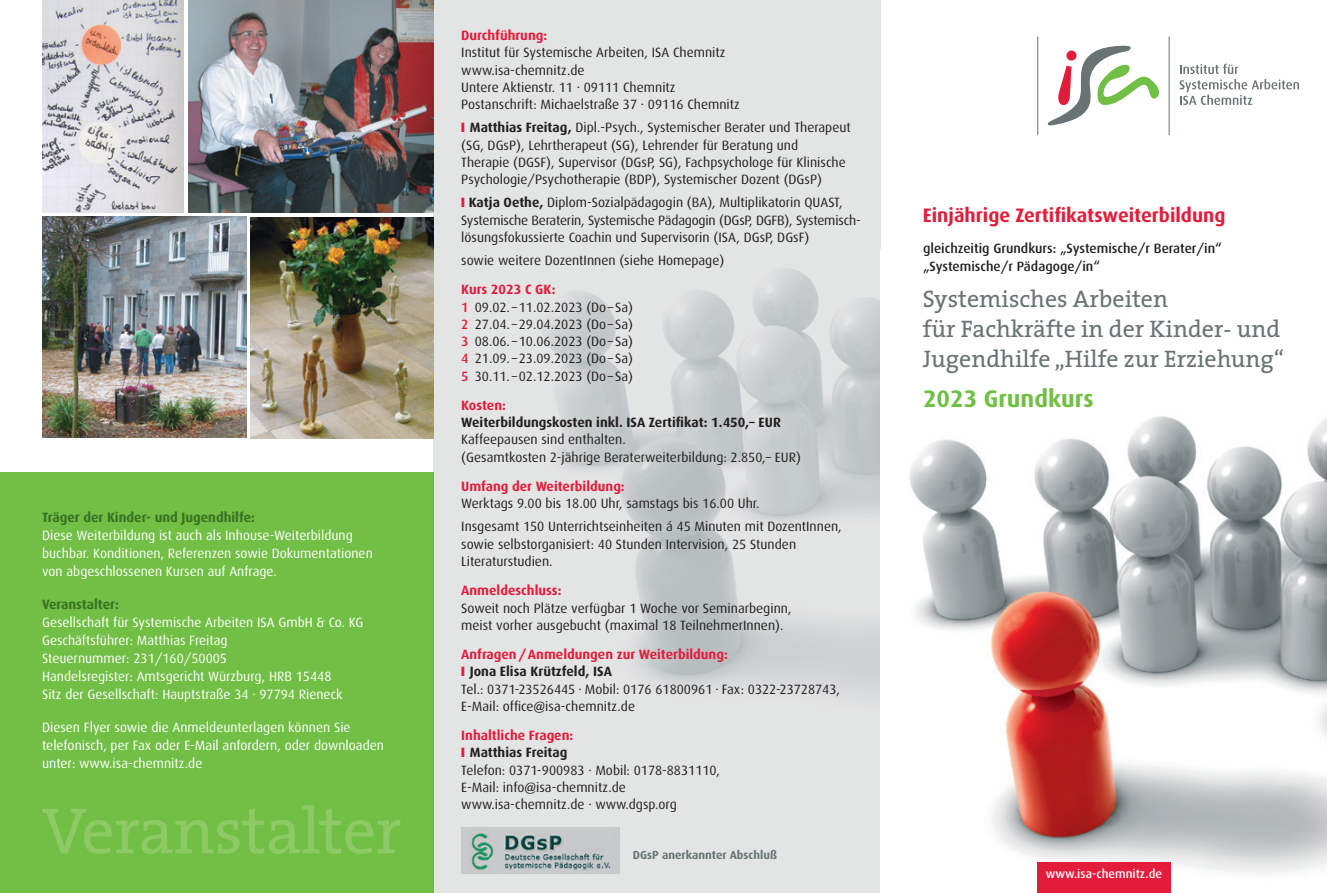
<style>
.page{position:relative;width:1327px;height:893px;background:#fff}
.page>*{position:absolute;margin:0;border:0;box-sizing:border-box;transform-origin:0 0}
.t1{font:66px "The Serif";letter-spacing:-.01em;color:#8dc964}
.t2{font:24px/30px "The Serif";color:#697374}
.t3{font:700 24px "Dax";color:#71bf44}
.t4{font:700 19.5px "Dax";color:#e41c3b}
.t5{font:13.5px/17.2px "Dax";color:#231f20}
.t6{font:13.5px/18px "Dax";color:#fff}
.t7{font:500 13.5px/18px "Dax";color:#231f20}
.t8{font:700 13.5px "Dax";color:#e41c3b}
.t9{font:700 13.5px "Dax";color:#231f20}
.t10{font:700 13.5px "Dax";color:#397123}
.t11{font:500 12.3px "Dax";color:#fff}
.t12{font:700 11.7px "Dax";color:#697374}
.s1{color:#e41c3b}
.s2{font-weight:700}
.s3{font-weight:700;color:#e41c3b}
.s4{font-weight:500;color:#e41c3b}
</style>
<div class="page">
<img style="left:909px;top:416px;width:418px;height:477px">
<div style="left:0;top:472px;width:434px;height:421px;background:#71bf44"></div>
<svg style="left:1047px;top:45px;width:113px;height:81px"></svg>
<div style="left:1066px;top:51px;width:10px;height:10px;background:#e41c3b;border-radius:50%"></div>
<hr style="left:1168px;top:37px;width:1px;height:98px;background:#697374">
<hr style="left:1037px;top:37px;width:1px;height:98px;background:#697374">
<div style="left:1037px;top:862px;width:133px;height:31px;background:#e41c3b"></div>
<img style="left:188px;top:0;width:246px;height:213px">
<img style="left:251px;top:217px;width:183px;height:221px">
<img style="left:461px;top:828px;width:158px;height:45px">
<img style="left:42px;top:217px;width:204px;height:221px">
<img style="left:42px;top:0;width:142px;height:213px">
<svg style="left:1179px;top:63px;width:120px;height:42px"></svg>
<p class="t10" style="left:42px;top:510px;width:214px">Träger der Kinder- und Jugendhilfe:</p>
<p class="t6" style="left:42px;top:527px;width:332px">Diese Weiterbildung ist auch als Inhouse-Weiterbildung buchbar. Konditionen, Referenzen sowie Dokumentationen von abgeschlossenen Kursen auf Anfrage.</p>
<p class="t10" style="left:42px;top:597px;width:78px">Veranstalter:</p>
<p class="t6" style="left:42px;top:614px;width:323px">Gesellschaft für Systemische Arbeiten ISA GmbH &amp; Co. KG Geschäftsführer: Matthias Freitag<br>Steuernummer: 231/160/50005<br>Handelsregister: Amtsgericht Würzburg, HRB 15448<br>Sitz der Gesellschaft: Hauptstraße 34 · 97794 Rieneck</p>
<p class="t6" style="left:42px;top:719px;width:343px">Diesen Flyer sowie die Anmeldeunterlagen können Sie telefonisch, per Fax oder E-Mail anfordern, oder downloaden unter: www.isa-chemnitz.de</p>
<h1 class="t1" style="left:42px;top:776px;width:361px">Veranstalter</h1>
<p class="t8" style="left:461px;top:28px;width:87px">Durchführung:</p>
<p class="t5" style="left:461px;top:44px;width:280px">Institut für Systemische Arbeiten, ISA Chemnitz www.isa-chemnitz.de<br>Untere Aktienstr. 11 · 09111 Chemnitz Postanschrift: Michaelstraße 37 · 09116 Chemnitz</p>
<p class="t5" style="left:461px;top:119px;width:391px"><span class="s1">❙</span> <span class="s2">Matthias Freitag,</span> Dipl.-Psych., Systemischer Berater und Therapeut (SG, DGsP), Lehrtherapeut (SG), Lehrender für Beratung und<br>Therapie (DGSF), Supervisor (DGsP, SG), Fachpsychologe für Klinische Psychologie/Psychotherapie (BDP), Systemischer Dozent (DGsP)</p>
<p class="t5" style="left:461px;top:194px;width:401px"><span class="s1">❙</span> <span class="s2">Katja Oethe,</span> Diplom-Sozialpädagogin (BA), Multiplikatorin QUAST,<br>Systemische Beraterin, Systemische Pädagogin (DGsP, DGFB), Systemisch&shy;lösungsfokussierte Coachin und Supervisorin (ISA, DGsP, DGsF)</p>
<p class="t5" style="left:461px;top:252px;width:265px">sowie weitere DozentInnen (siehe Homepage)</p>
<p class="t5" style="left:461px;top:281px;width:173px"><span class="s3">Kurs 2023 C GK:<br></span><span class="s4">1</span> 09.02. –11.02.2023 (Do– Sa)<br><span class="s4">2</span> 27.04. –29.04.2023 (Do– Sa)<br><span class="s4">3</span> 08.06. –10.06.2023 (Do– Sa)<br><span class="s4">4</span> 21.09. –23.09.2023 (Do– Sa)<br><span class="s4">5</span> 30.11. –02.12.2023 (Do– Sa)</p>
<p class="t8" style="left:461px;top:398px;width:46px">Kosten:</p>
<p class="t9" style="left:461px;top:415px;width:321px">Weiterbildungskosten inkl. ISA Zertifikat: 1.450,– EUR</p>
<p class="t5" style="left:461px;top:431px;width:341px">Kaffeepausen sind enthalten.<br>(Gesamtkosten 2-jährige Beraterweiterbildung: 2.850,– EUR)</p>
<p class="t8" style="left:461px;top:479px;width:165px">Umfang der Weiterbildung:</p>
<p class="t5" style="left:461px;top:492px;width:382px;line-height:23.2px">Werktags 9.00 bis 18.00 Uhr, samstags bis 16.00 Uhr.<br>Insgesamt 150 Unterrichtseinheiten á 45 Minuten mit DozentInnen,</p>
<p class="t5" style="left:461px;top:536px;width:336px">sowie selbstorganisiert: 40 Stunden Intervision, 25 Stunden<br>Literaturstudien.</p>
<p class="t8" style="left:461px;top:583px;width:102px">Anmeldeschluss:</p>
<p class="t5" style="left:461px;top:599px;width:332px">Soweit noch Plätze verfügbar 1 Woche vor Seminarbeginn, meist vorher ausgebucht (maximal 18 TeilnehmerInnen).</p>
<p class="t5" style="left:461px;top:646px;width:380px"><span class="s3">Anfragen/Anmeldungen zur Weiterbildung:<br></span><span class="s1">❙</span> <span class="s2">Jona Elisa Krützfeld, ISA<br></span>Tel.: 0371-23526445 · Mobil: 0176 61800961 · Fax: 0322-23728743, E-Mail: office<span class="s2">@</span>isa-chemnitz.de</p>
<p class="t5" style="left:461px;top:727px;width:260px"><span class="s3">Inhaltliche Fragen:<br></span><span class="s1">❙</span> <span class="s2">Matthias Freitag<br></span>Telefon: 0371-900983 · Mobil: 0178-8831110,<br>E-Mail: info<span class="s2">@</span>isa-chemnitz.de www.isa-chemnitz.de · www.dgsp.org</p>
<p class="t12" style="left:633px;top:848px;width:146px">DGsP anerkannter Abschluß</p>
<h3 class="t4" style="left:923px;top:204px;width:304px">Einjährige Zertifikatsweiterbildung</h3>
<p class="t7" style="left:923px;top:239px;width:300px">gleichzeitig Grundkurs: „Systemische/r Berater/in“ „Systemische/r Pädagoge/in“</p>
<h2 class="t2" style="left:923px;top:283px;width:363px">Systemisches Arbeiten<br>für Fachkräfte in der Kinder- und<br>Jugendhilfe „Hilfe zur Erziehung“</h2>
<h2 class="t3" style="left:923px;top:385px;width:172px">2023 Grundkurs</h2>
<p class="t11" style="left:1046px;top:866px;width:118px">www.isa-chemnitz.de</p>
</div>
